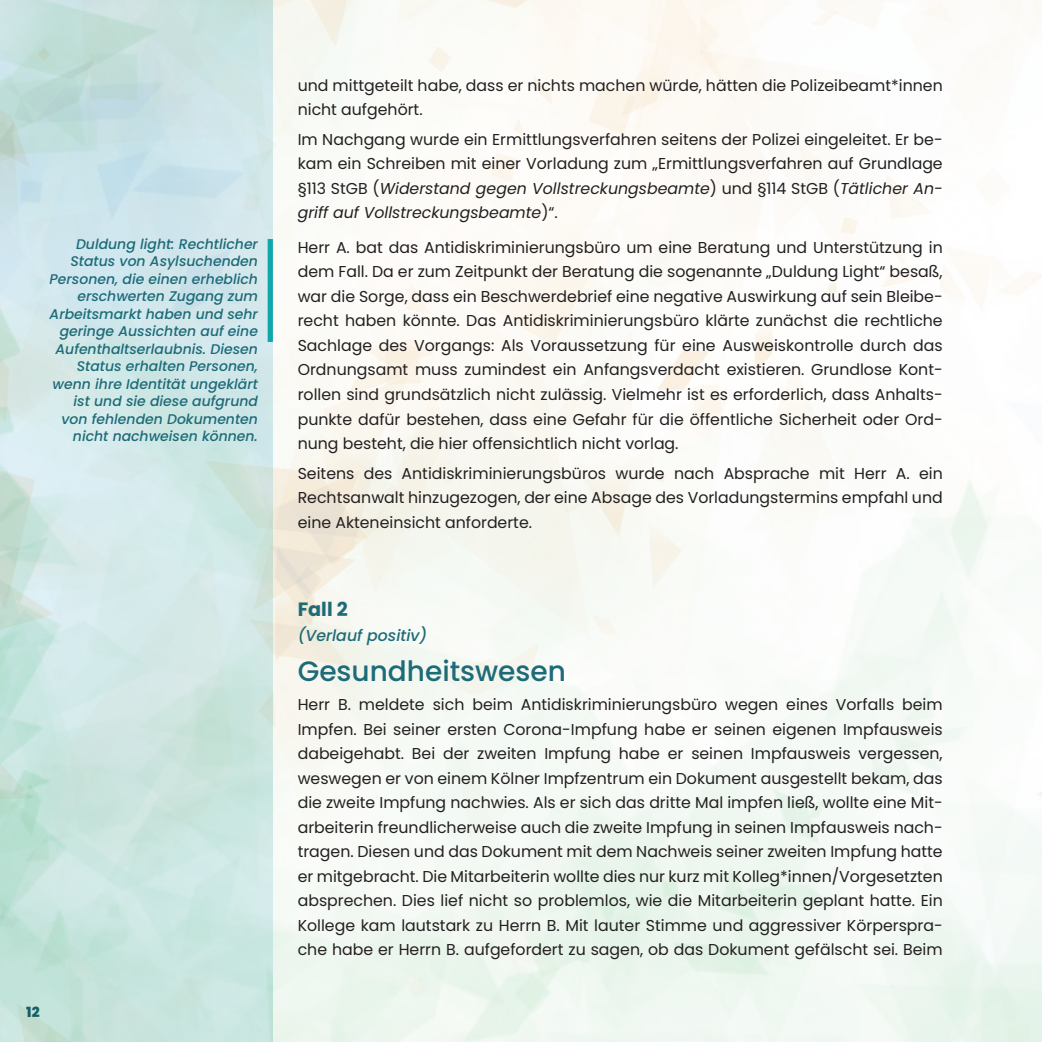
<style>
.page{position:relative;width:1042px;height:1042px;background:#fff}
.page>*{position:absolute;margin:0;border:0;box-sizing:border-box;transform-origin:0 0}
.t1{font:500 28px "Poppins";color:#1d6b78}
.t2{font:700 19.25px "Poppins";color:#1d6b78}
.t3{font:15.75px/24.5px "Poppins";color:#231f20;text-align:justify}
.t4{font:italic 500 15.75px "Poppins";color:#1d6b78}
.t5{font:italic 500 14px/17.5px "Poppins";color:#1d6b78;text-align:right}
.t6{font:800 14px "Poppins";color:#1d6b78}
.s1{font-style:italic}
</style>
<div class="page">
<div style="left:268px;top:239px;width:5px;height:103px;background:#0fa7ac"></div>
<p class="t5" style="left:50px;top:235px;width:210px">Duldung light: Rechtlicher<br>Status von Asylsuchenden<br>Personen, die einen erheblich erschwerten Zugang zum<br>Arbeitsmarkt haben und sehr geringe Aussichten auf eine<br>Aufenthaltserlaubnis. Diesen<br>Status erhalten Personen, wenn ihre Identität ungeklärt ist und sie diese aufgrund von fehlenden Dokumenten nicht nachweisen können.</p>
<p class="t6" style="left:26px;top:1004px;width:15px">12</p>
<p class="t3" style="left:298px;top:73px;width:646px">und mittgeteilt habe, dass er nichts machen würde, hätten die Polizeibeamt*innen nicht aufgehört.</p>
<p class="t3" style="left:298px;top:127px;width:646px">Im Nachgang wurde ein Ermittlungsverfahren seitens der Polizei eingeleitet. Er be&shy;kam ein Schreiben mit einer Vorladung zum „Ermittlungsverfahren auf Grundlage §113 StGB (<span class="s1">Widerstand gegen Vollstreckungsbeamte</span>) und §114 StGB (<span class="s1">Tätlicher An&shy;griff auf Vollstreckungsbeamte</span>)“.</p>
<p class="t3" style="left:298px;top:235px;width:646px">Herr A. bat das Antidiskriminierungsbüro um eine Beratung und Unterstützung in dem Fall. Da er zum Zeitpunkt der Beratung die sogenannte „Duldung Light“ besaß, war die Sorge, dass ein Beschwerdebrief eine negative Auswirkung auf sein Bleibe&shy;recht haben könnte. Das Antidiskriminierungsbüro klärte zunächst die rechtliche Sachlage des Vorgangs: Als Voraussetzung für eine Ausweiskontrolle durch das Ordnungsamt muss zumindest ein Anfangsverdacht existieren. Grundlose Kont&shy;rollen sind grundsätzlich nicht zulässig. Vielmehr ist es erforderlich, dass Anhalts&shy;punkte dafür bestehen, dass eine Gefahr für die öffentliche Sicherheit oder Ord&shy;nung besteht, die hier offensichtlich nicht vorlag.</p>
<p class="t3" style="left:298px;top:461px;width:646px">Seitens des Antidiskriminierungsbüros wurde nach Absprache mit Herr A. ein Rechtsanwalt hinzugezogen, der eine Absage des Vorladungstermins empfahl und eine Akteneinsicht anforderte.</p>
<p class="t2" style="left:298px;top:598px;width:52px">Fall 2</p>
<p class="t4" style="left:298px;top:626px;width:131px">(Verlauf positiv)</p>
<h1 class="t1" style="left:298px;top:654px;width:270px">Gesundheitswesen</h1>
<p class="t3" style="left:298px;top:692px;width:646px">Herr B. meldete sich beim Antidiskriminierungsbüro wegen eines Vorfalls beim Impfen. Bei seiner ersten Corona-Impfung habe er seinen eigenen Impfausweis dabeigehabt. Bei der zweiten Impfung habe er seinen Impfausweis vergessen, weswegen er von einem Kölner Impfzentrum ein Dokument ausgestellt bekam, das die zweite Impfung nachwies. Als er sich das dritte Mal impfen ließ, wollte eine Mit&shy;arbeiterin freundlicherweise auch die zweite Impfung in seinen Impfausweis nach&shy;tragen. Diesen und das Dokument mit dem Nachweis seiner zweiten Impfung hatte er mitgebracht. Die Mitarbeiterin wollte dies nur kurz mit Kolleg*innen/Vorgesetzten absprechen. Dies lief nicht so problemlos, wie die Mitarbeiterin geplant hatte. Ein Kollege kam lautstark zu Herrn B. Mit lauter Stimme und aggressiver Körperspra&shy;che habe er Herrn B. aufgefordert zu sagen, ob das Dokument gefälscht sei. Beim</p>
</div>
